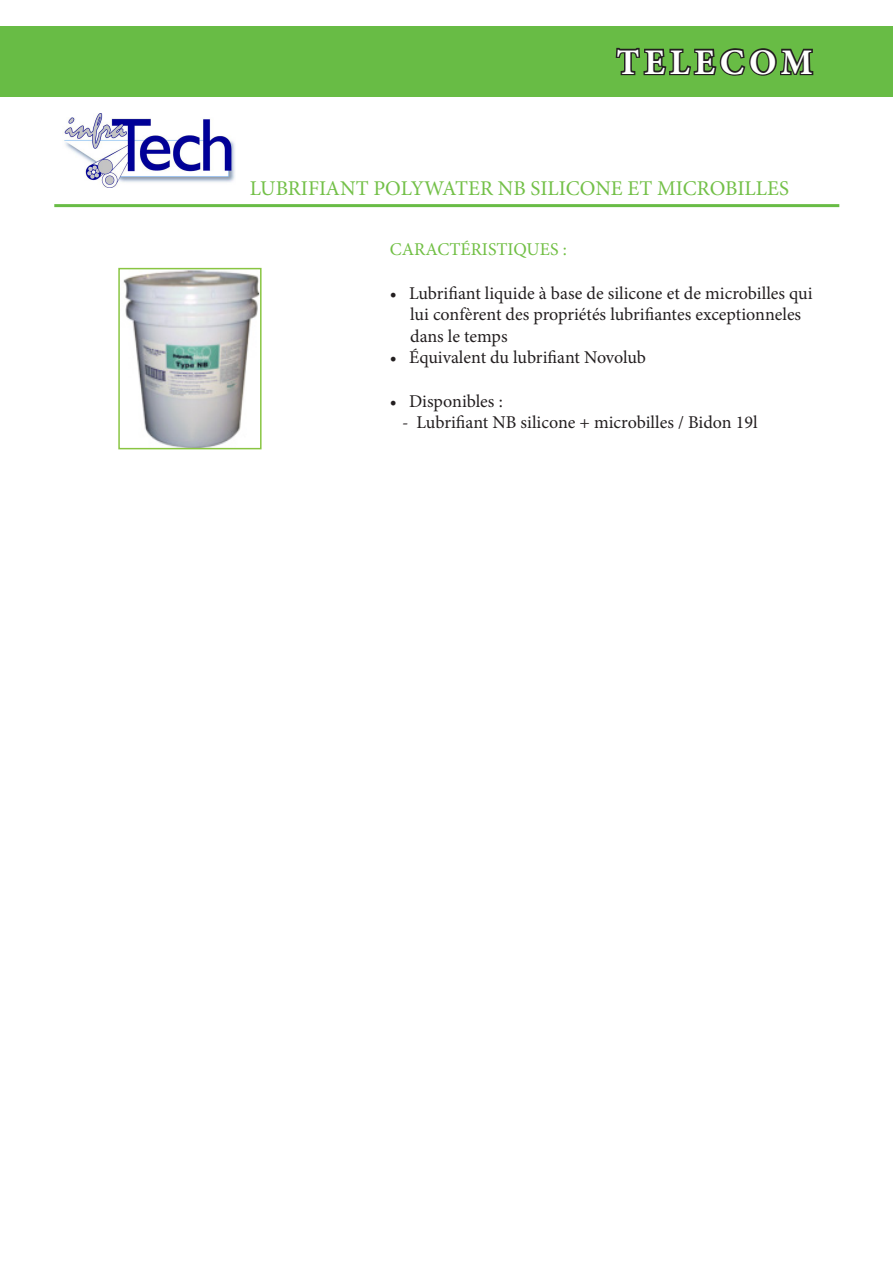
<style>
.page{position:relative;width:893px;height:1263px;background:#fff}
.page>*{position:absolute;margin:0;border:0;box-sizing:border-box;transform-origin:0 0}
.t1{font:700 36px "Minion Pro";letter-spacing:.13em;color:#fff}
.t2{font:21px "Minion Pro";color:#73c048}
.t3{font:18px "Minion Pro";color:#231f20}
.t4{font:18px "Minion Pro";color:#71bf44}
</style>
<div class="page">
<div style="left:0;top:26px;width:893px;height:70px;background:#68bc45"></div>
<svg style="left:615px;top:47px;width:199px;height:29px"></svg>
<hr style="left:54px;top:204px;width:785px;height:3px;background:#68bc45">
<img style="left:64px;top:114px;width:171px;height:74px">
<img style="left:123px;top:271px;width:136px;height:175px">
<div style="left:118px;top:268px;width:144px;height:181px;border:2px solid #89c542"></div>
<p class="t1" style="left:616px;top:37px;width:198px">TELECOM</p>
<p class="t2" style="left:250px;top:174px;width:541px">LUBRIFIANT POLYWATER NB SILICONE ET MICROBILLES</p>
<p class="t4" style="left:390px;top:238px;width:179px">CARACTÉRISTIQUES :</p>
<p class="t3" style="left:390px;top:281px;width:424px">• Lubrifiant liquide à base de silicone et de microbilles qui</p>
<p class="t3" style="left:410px;top:302px;width:392px">lui confèrent des propriétés lubrifiantes exceptionneles</p>
<p class="t3" style="left:410px;top:324px;width:99px">dans le temps</p>
<p class="t3" style="left:390px;top:346px;width:258px">• Équivalent du lubrifiant Novolub</p>
<p class="t3" style="left:390px;top:389px;width:114px">• Disponibles :</p>
<p class="t3" style="left:402px;top:410px;width:357px">- Lubrifiant NB silicone + microbilles / Bidon 19l</p>
</div>
